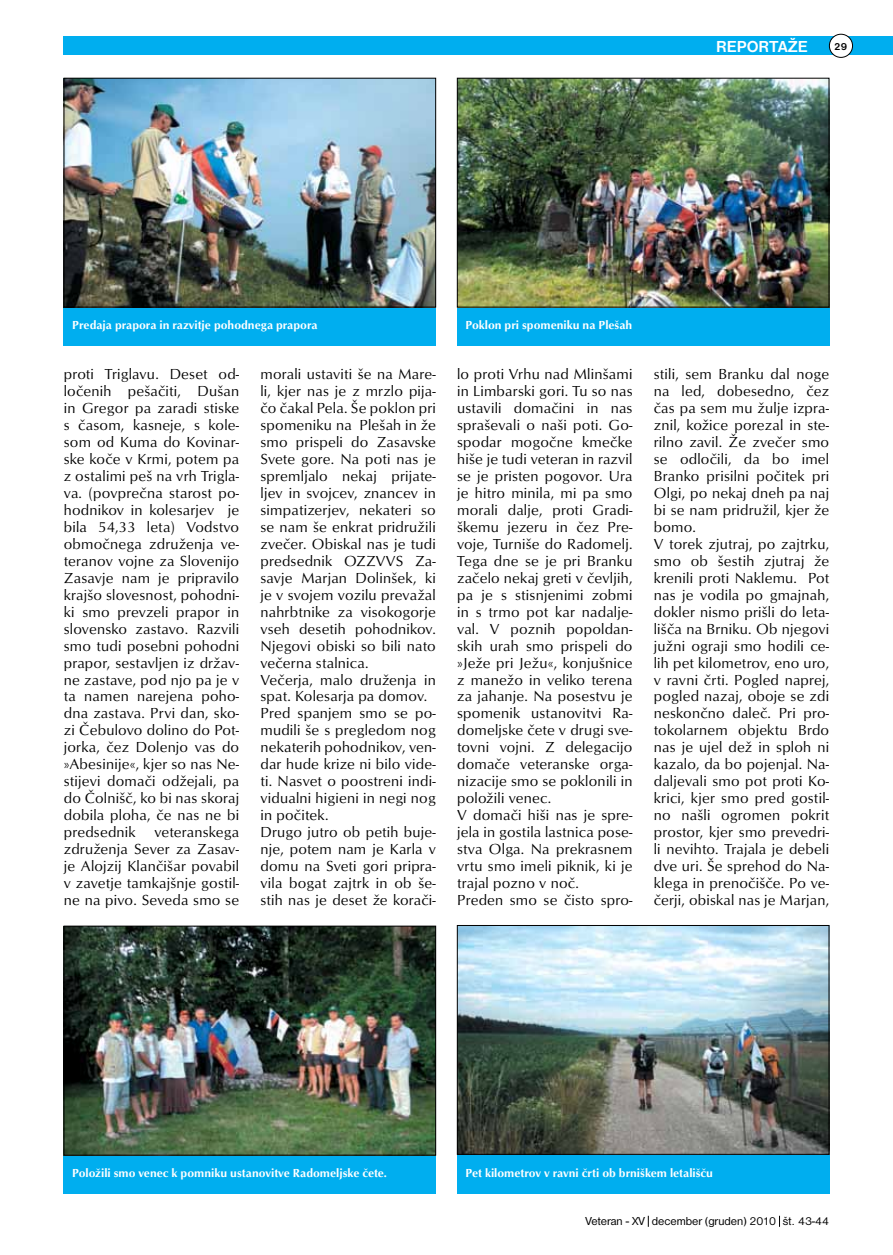
<style>
.page{position:relative;width:893px;height:1255px;background:#fff}
.page>*{position:absolute;margin:0;border:0;box-sizing:border-box;transform-origin:0 0}
.t1{font:700 16.5px "Nimbus San DEE";color:#fff}
.t2{font:15px/17px "Optus TEE";letter-spacing:.015em;color:#000}
.t3{font:500 12px "Optus TEE";color:#fff}
.t4{font:12px "Nimbus San DEE";color:#000}
.t5{font:700 10.5px "Nimbus San DEE";color:#000}
</style>
<div class="page">
<div style="left:64px;top:36px;width:829px;height:19px;background:#00aeef"></div>
<div style="left:829px;top:34px;width:23px;height:23px;background:#fff;border-radius:50%"></div>
<div style="left:829px;top:34px;width:24px;height:24px;border:1px solid #000;border-radius:50%"></div>
<div style="left:64px;top:303px;width:372px;height:42px;background:#00aeef"></div>
<div style="left:64px;top:1150px;width:372px;height:43px;background:#00aeef"></div>
<div style="left:457px;top:303px;width:372px;height:42px;background:#00aeef"></div>
<div style="left:457px;top:1150px;width:372px;height:43px;background:#00aeef"></div>
<img style="left:66px;top:80px;width:368px;height:225px">
<div style="left:64px;top:78px;width:372px;height:229px;border:1px solid #000"></div>
<img style="left:66px;top:927px;width:368px;height:226px">
<div style="left:64px;top:925px;width:372px;height:230px;border:1px solid #000"></div>
<img style="left:459px;top:80px;width:368px;height:225px">
<div style="left:457px;top:78px;width:372px;height:229px;border:1px solid #000"></div>
<img style="left:459px;top:927px;width:368px;height:225px">
<div style="left:457px;top:925px;width:372px;height:229px;border:1px solid #000"></div>
<p class="t3" style="left:72px;top:317px;width:247px">Predaja prapora in razvitje pohodnega prapora</p>
<p class="t1" style="left:716px;top:37px;width:93px">REPORTAŽE</p>
<p class="t5" style="left:834px;top:40px;width:15px">29</p>
<p class="t3" style="left:466px;top:317px;width:168px">Poklon pri spomeniku na Plešah</p>
<p class="t2" style="left:64px;top:365px;width:177px;text-align:justify">proti Triglavu. Deset od&shy;ločenih pešačiti, Dušan in Gregor pa zaradi stiske s časom, kasneje, s kole&shy;som od Kuma do Kovinar&shy;ske koče v Krmi, potem pa z ostalimi peš na vrh Trigla&shy;va. (povprečna starost po&shy;hodnikov in kolesarjev je bila 54,33 leta) Vodstvo območnega združenja ve&shy;teranov vojne za Slovenijo Zasavje nam je pripravilo krajšo slovesnost, pohodni&shy;ki smo prevzeli prapor in slovensko zastavo. Razvili smo tudi posebni pohodni prapor, sestavljen iz držav&shy;ne zastave, pod njo pa je v ta namen narejena poho&shy;dna zastava. Prvi dan, sko&shy;zi Čebulovo dolino do Pot&shy;jorka, čez Dolenjo vas do »Abesinije«, kjer so nas Ne&shy;stijevi domači odžejali, pa do Čolnišč, ko bi nas skoraj dobila ploha, če nas ne bi predsednik veteranskega združenja Sever za Zasav&shy;je Alojzij Klančišar povabil v zavetje tamkajšnje gostil&shy;ne na pivo. Seveda smo se</p>
<p class="t2" style="left:260px;top:365px;width:177px">morali ustaviti še na Mare&shy;li, kjer nas je z mrzlo pija&shy;čo čakal Pela. Še poklon pri spomeniku na Plešah in že smo prispeli do Zasavske<br>Svete gore. Na poti nas je spremljalo nekaj prijate&shy;ljev in svojcev, znancev in simpatizerjev, nekateri so se nam še enkrat pridružili zvečer. Obiskal nas je tudi predsednik OZZVVS Za&shy;savje Marjan Dolinšek, ki je v svojem vozilu prevažal nahrbtnike za visokogorje vseh desetih pohodnikov.<br>Njegovi obiski so bili nato večerna stalnica.<br>Večerja, malo druženja in spat. Kolesarja pa domov.<br>Pred spanjem smo se po&shy;mudili še s pregledom nog nekaterih pohodnikov, ven&shy;dar hude krize ni bilo vide&shy;ti. Nasvet o poostreni indi&shy;vidualni higieni in negi nog in počitek.<br>Drugo jutro ob petih buje&shy;nje, potem nam je Karla v domu na Sveti gori pripra&shy;vila bogat zajtrk in ob še&shy;stih nas je deset že korači-</p>
<p class="t2" style="left:654px;top:365px;width:177px">stili, sem Branku dal noge na led, dobesedno, čez čas pa sem mu žulje izpra&shy;znil, kožice porezal in ste&shy;rilno zavil. Že zvečer smo se odločili, da bo imel<br>Branko prisilni počitek pri<br>Olgi, po nekaj dneh pa naj bi se nam pridružil, kjer že bomo.<br>V torek zjutraj, po zajtrku, smo ob šestih zjutraj že krenili proti Naklemu. Pot nas je vodila po gmajnah, dokler nismo prišli do leta&shy;lišča na Brniku. Ob njegovi južni ograji smo hodili ce&shy;lih pet kilometrov, eno uro, v ravni črti. Pogled naprej, pogled nazaj, oboje se zdi neskončno daleč. Pri pro&shy;tokolarnem objektu Brdo nas je ujel dež in sploh ni kazalo, da bo pojenjal. Na&shy;daljevali smo pot proti Ko&shy;krici, kjer smo pred gostil&shy;no našli ogromen pokrit prostor, kjer smo prevedri&shy;li nevihto. Trajala je debeli dve uri. Še sprehod do Na&shy;klega in prenočišče. Po ve&shy;čerji, obiskal nas je Marjan,</p>
<p class="t2" style="left:457px;top:365px;width:177px">lo proti Vrhu nad Mlinšami in Limbarski gori. Tu so nas ustavili domačini in nas spraševali o naši poti. Go&shy;spodar mogočne kmečke hiše je tudi veteran in razvil se je pristen pogovor. Ura je hitro minila, mi pa smo morali dalje, proti Gradi&shy;škemu jezeru in čez Pre&shy;voje, Turniše do Radomelj.<br>Tega dne se je pri Branku začelo nekaj greti v čevljih, pa je s stisnjenimi zobmi in s trmo pot kar nadalje&shy;val. V poznih popoldan&shy;skih urah smo prispeli do »Ježe pri Ježu«, konjušnice z manežo in veliko terena za jahanje. Na posestvu je spomenik ustanovitvi Ra&shy;domeljske čete v drugi sve&shy;tovni vojni. Z delegacijo domače veteranske orga&shy;nizacije smo se poklonili in položili venec.<br>V domači hiši nas je spre&shy;jela in gostila lastnica pose&shy;stva Olga. Na prekrasnem vrtu smo imeli piknik, ki je trajal pozno v noč.<br>Preden smo se čisto spro-</p>
<p class="t3" style="left:72px;top:1165px;width:316px">Položili smo venec k pomniku ustanovitve Radomeljske čete.</p>
<p class="t3" style="left:466px;top:1165px;width:249px">Pet kilometrov v ravni črti ob brniškem letališču</p>
<p class="t4" style="left:586px;top:1213px;width:245px">Veteran - XV december (gruden) 2010 št. 43-44</p>
</div>
